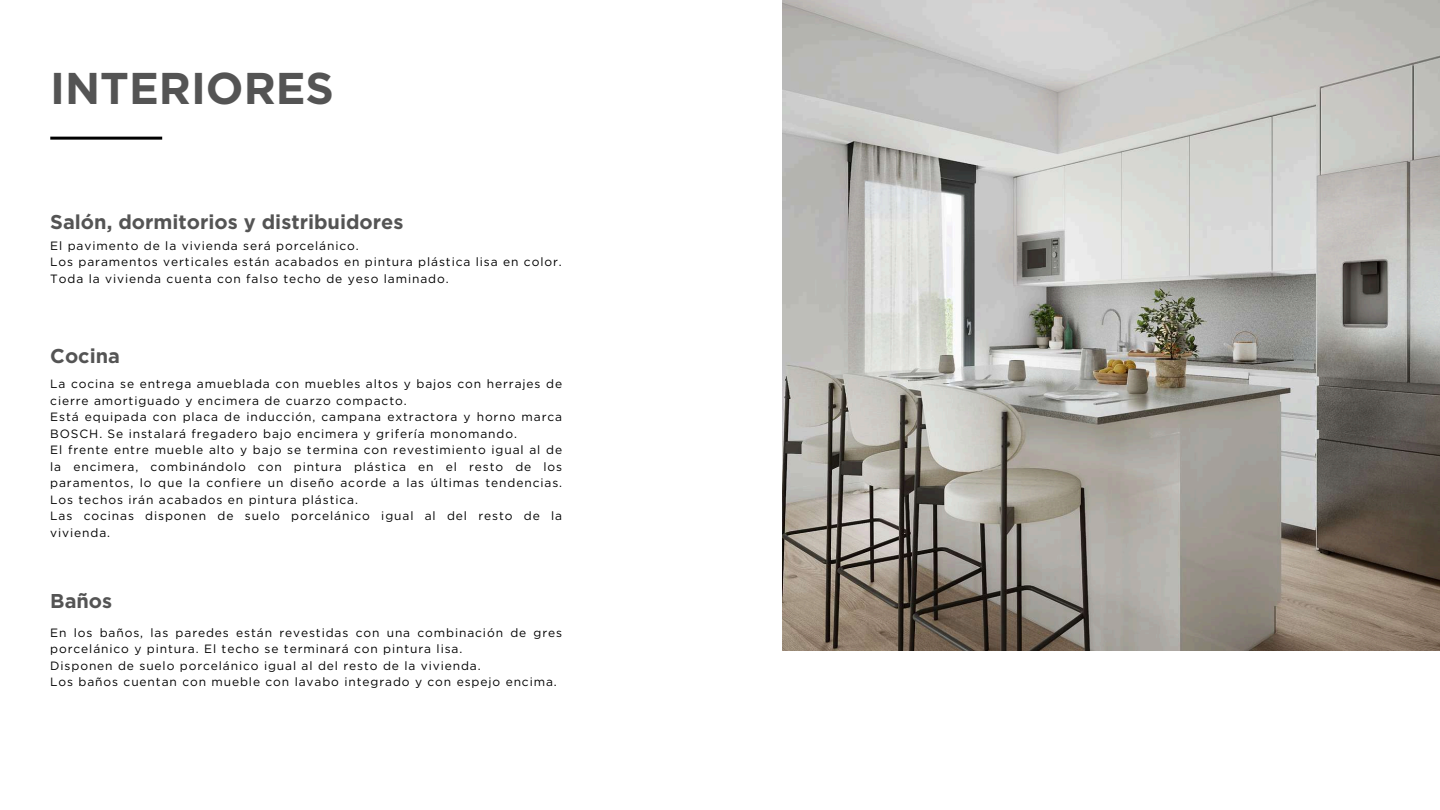
<style>
.page{position:relative;width:1440px;height:810px;background:#fff}
.page>*{position:absolute;margin:0;border:0;box-sizing:border-box;transform-origin:0 0}
.t1{font:700 44.4px "Gotham";color:#545454}
.t2{font:700 20px "Gotham";color:#545454}
.t3{font:12px/16.5px "Gotham";letter-spacing:.075em;color:#000}
</style>
<div class="page">
<img style="left:783px;top:0;width:657px;height:651px">
<hr style="left:50px;top:137px;width:112px;height:3px;background:#000">
<h1 class="t1" style="left:50px;top:62px;width:285px">INTERIORES</h1>
<h2 class="t2" style="left:50px;top:210px;width:355px">Salón, dormitorios y distribuidores</h2>
<p class="t3" style="left:50px;top:237px;width:513px">El pavimento de la vivienda será porcelánico.<br>Los paramentos verticales están acabados en pintura plástica lisa en color.<br>Toda la vivienda cuenta con falso techo de yeso laminado.</p>
<h2 class="t2" style="left:50px;top:344px;width:71px">Cocina</h2>
<p class="t3" style="left:50px;top:376px;width:513px">La cocina se entrega amueblada con muebles altos y bajos con herrajes de cierre amortiguado y encimera de cuarzo compacto.<br>Está equipada con placa de inducción, campana extractora y horno marca BOSCH. Se instalará fregadero bajo encimera y grifería monomando.<br>El frente entre mueble alto y bajo se termina con revestimiento igual al de la encimera, combinándolo con pintura plástica en el resto de los paramentos, lo que la confiere un diseño acorde a las últimas tendencias.<br>Los techos irán acabados en pintura plástica.<br>Las cocinas disponen de suelo porcelánico igual al del resto de la vivienda.</p>
<h2 class="t2" style="left:50px;top:589px;width:64px">Baños</h2>
<p class="t3" style="left:50px;top:624px;width:513px">En los baños, las paredes están revestidas con una combinación de gres porcelánico y pintura. El techo se terminará con pintura lisa.<br>Disponen de suelo porcelánico igual al del resto de la vivienda.<br>Los baños cuentan con mueble con lavabo integrado y con espejo encima.</p>
</div>
